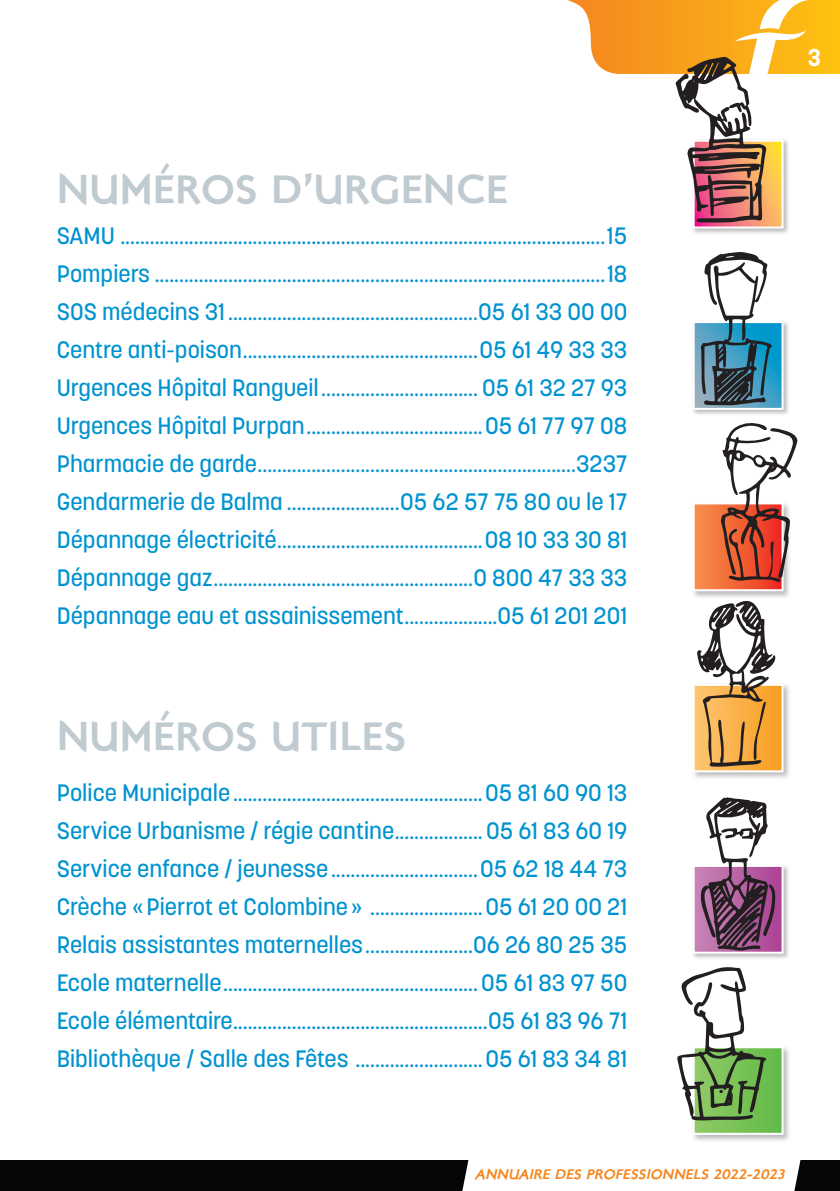
<style>
.page{position:relative;width:840px;height:1191px;background:#fff}
.page>*{position:absolute;margin:0;border:0;box-sizing:border-box;transform-origin:0 0}
.t1{font:40px "London Two";color:#c0cbd1}
.t2{font:700 24px "Korolev";color:#fff}
.t3{font:500 23.6px/38px "Korolev";color:#0093d0;text-align:justify}
.t4{font:italic 14px "London Two";color:#f5871f}
</style>
<div class="page">
<div style="left:0;top:1159px;width:839px;height:32px;background:#060609"></div>
<div style="left:460px;top:1159px;width:341px;height:32px;background:#fff"></div>
<div style="left:690px;top:1044px;width:100px;height:98px;background:#231f20;opacity:.3"></div>
<div style="left:693px;top:1047px;width:89px;height:86px;background:linear-gradient(to right,#91ca68,#61ba46)"></div>
<div style="left:692px;top:1046px;width:91px;height:88px;border:2px solid #fff"></div>
<div style="left:690px;top:501px;width:100px;height:98px;background:#231f20;opacity:.3"></div>
<div style="left:693px;top:503px;width:89px;height:87px;background:linear-gradient(to right,#f6964d,#ed2c20)"></div>
<div style="left:692px;top:502px;width:91px;height:89px;border:2px solid #fff"></div>
<div style="left:690px;top:682px;width:100px;height:98px;background:#231f20;opacity:.3"></div>
<div style="left:693px;top:685px;width:89px;height:86px;background:linear-gradient(to right,#fec673,#f89d1f)"></div>
<div style="left:692px;top:684px;width:91px;height:88px;border:2px solid #fff"></div>
<div style="left:691px;top:320px;width:98px;height:96px;background:#231f20;opacity:.3"></div>
<svg style="left:695px;top:324px;width:85px;height:83px"></svg>
<div style="left:692px;top:321px;width:91px;height:89px;border:2px solid #fff"></div>
<div style="left:691px;top:863px;width:98px;height:97px;background:#231f20;opacity:.3"></div>
<svg style="left:695px;top:868px;width:85px;height:82px"></svg>
<div style="left:692px;top:865px;width:91px;height:88px;border:2px solid #fff"></div>
<div style="left:691px;top:138px;width:98px;height:97px;background:#231f20;opacity:.3"></div>
<svg style="left:695px;top:222px;width:85px;height:3px"></svg>
<div style="left:692px;top:140px;width:91px;height:88px;border:2px solid #fff"></div>
<svg style="left:568px;top:0;width:271px;height:222px"></svg>
<svg style="left:720px;top:423px;width:77px;height:159px"></svg>
<svg style="left:700px;top:252px;width:71px;height:153px"></svg>
<svg style="left:696px;top:601px;width:78px;height:165px"></svg>
<svg style="left:677px;top:967px;width:89px;height:153px"></svg>
<svg style="left:700px;top:797px;width:74px;height:153px"></svg>
<h1 class="t1" style="left:57px;top:163px;width:452px">NUMÉROS D’URGENCE</h1>
<p class="t3" style="left:57px;top:216px;width:572px">SAMU ...................................................................................................15<br>Pompiers ............................................................................................18<br>SOS médecins 31...................................................05 61 33 00 00<br>Centre anti-poison................................................05 61 49 33 33<br>Urgences Hôpital Rangueil................................ 05 61 32 27 93<br>Urgences Hôpital Purpan....................................05 61 77 97 08<br>Pharmacie de garde.................................................................3237<br>Gendarmerie de Balma .......................05 62 57 75 80 ou le 17<br>Dépannage électricité..........................................08 10 33 30 81<br>Dépannage gaz.....................................................0 800 47 33 33<br>Dépannage eau et assainissement...................05 61 201 201</p>
<h1 class="t1" style="left:57px;top:710px;width:351px">NUMÉROS UTILES</h1>
<p class="t3" style="left:57px;top:773px;width:572px">Police Municipale...................................................05 81 60 90 13<br>Service Urbanisme / régie cantine..................05 61 83 60 19<br>Service enfance / jeunesse..............................05 62 18 44 73<br>Crèche «Pierrot et Colombine» .......................05 61 20 00 21<br>Relais assistantes maternelles......................06 26 80 25 35<br>Ecole maternelle....................................................05 61 83 97 50<br>Ecole élémentaire....................................................05 61 83 96 71<br>Bibliothèque / Salle des Fêtes ..........................05 61 83 34 81</p>
<p class="t2" style="left:807px;top:42px;width:15px">3</p>
<p class="t4" style="left:474px;top:1165px;width:314px">ANNUAIRE DES PROFESSIONNELS 2022-2023</p>
</div>
